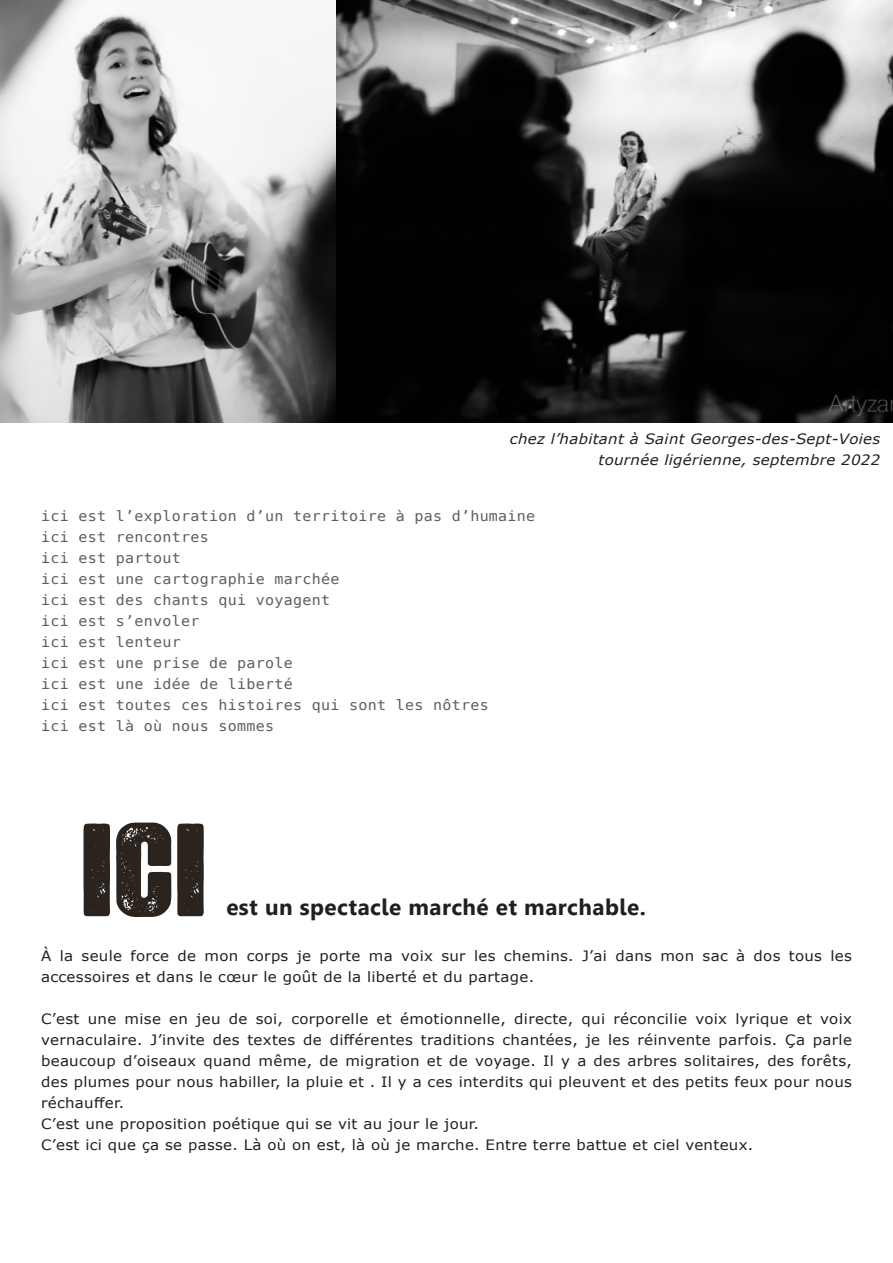
<style>
.page{position:relative;width:893px;height:1263px;background:#fff}
.page>*{position:absolute;margin:0;border:0;box-sizing:border-box;transform-origin:0 0}
.t1{font:120px "Urzeit Personal Use";color:#2a231e}
.t2{font:700 22.5px "Leelawadee";letter-spacing:.02em;color:#231f20}
.t3{font:14.25px/21px "Verdana";letter-spacing:.02em;color:#231f20;scale:1.05 1}
.t4{font:14.25px "DejaVu Sans Mono";letter-spacing:.02em;color:#5f5f62;scale:1.05 1}
.t5{font:italic 14.25px "Verdana";letter-spacing:.02em;color:#231f20;scale:1.05 1}
</style>
<div class="page">
<img style="left:336px;top:0;width:557px;height:422px">
<img style="left:0;top:0;width:336px;height:422px">
<p class="t5" style="left:510px;top:429px;width:354px">chez l’habitant à Saint Georges-des-Sept-Voies</p>
<p class="t5" style="left:598px;top:450px;width:270px">tournée ligérienne, septembre 2022</p>
<p class="t4" style="left:41px;top:506px;width:472px">ici est l’exploration d’un territoire à pas d’humaine</p>
<p class="t4" style="left:41px;top:527px;width:161px">ici est rencontres</p>
<p class="t4" style="left:41px;top:548px;width:134px">ici est partout</p>
<p class="t4" style="left:41px;top:569px;width:286px">ici est une cartographie marchée</p>
<p class="t4" style="left:41px;top:590px;width:277px">ici est des chants qui voyagent</p>
<p class="t4" style="left:41px;top:611px;width:152px">ici est s’envoler</p>
<p class="t4" style="left:41px;top:632px;width:134px">ici est lenteur</p>
<p class="t4" style="left:41px;top:653px;width:241px">ici est une prise de parole</p>
<p class="t4" style="left:41px;top:674px;width:241px">ici est une idée de liberté</p>
<p class="t4" style="left:41px;top:695px;width:428px">ici est toutes ces histoires qui sont les nôtres</p>
<p class="t4" style="left:41px;top:716px;width:223px">ici est là où nous sommes</p>
<p class="t1" style="left:80px;top:794px;width:42px">ici</p>
<p class="t2" style="left:226px;top:894px;width:421px">est un spectacle marché et marchable.</p>
<p class="t3" style="left:41px;top:945px;width:774px">À la seule force de mon corps je porte ma voix sur les chemins. J’ai dans mon sac à dos tous les accessoires et dans le cœur le goût de la liberté et du partage.</p>
<p class="t3" style="left:41px;top:1008px;width:774px;text-align:justify">C’est une mise en jeu de soi, corporelle et émotionnelle, directe, qui réconcilie voix lyrique et voix vernaculaire. J’invite des textes de différentes traditions chantées, je les réinvente parfois. Ça parle beaucoup d’oiseaux quand même, de migration et de voyage. Il y a des arbres solitaires, des forêts, des plumes pour nous habiller, la pluie et . Il y a ces interdits qui pleuvent et des petits feux pour nous réchauffer.</p>
<p class="t3" style="left:41px;top:1113px;width:418px">C’est une proposition poétique qui se vit au jour le jour.</p>
<p class="t3" style="left:41px;top:1134px;width:680px">C’est ici que ça se passe. Là où on est, là où je marche. Entre terre battue et ciel venteux.</p>
</div>
